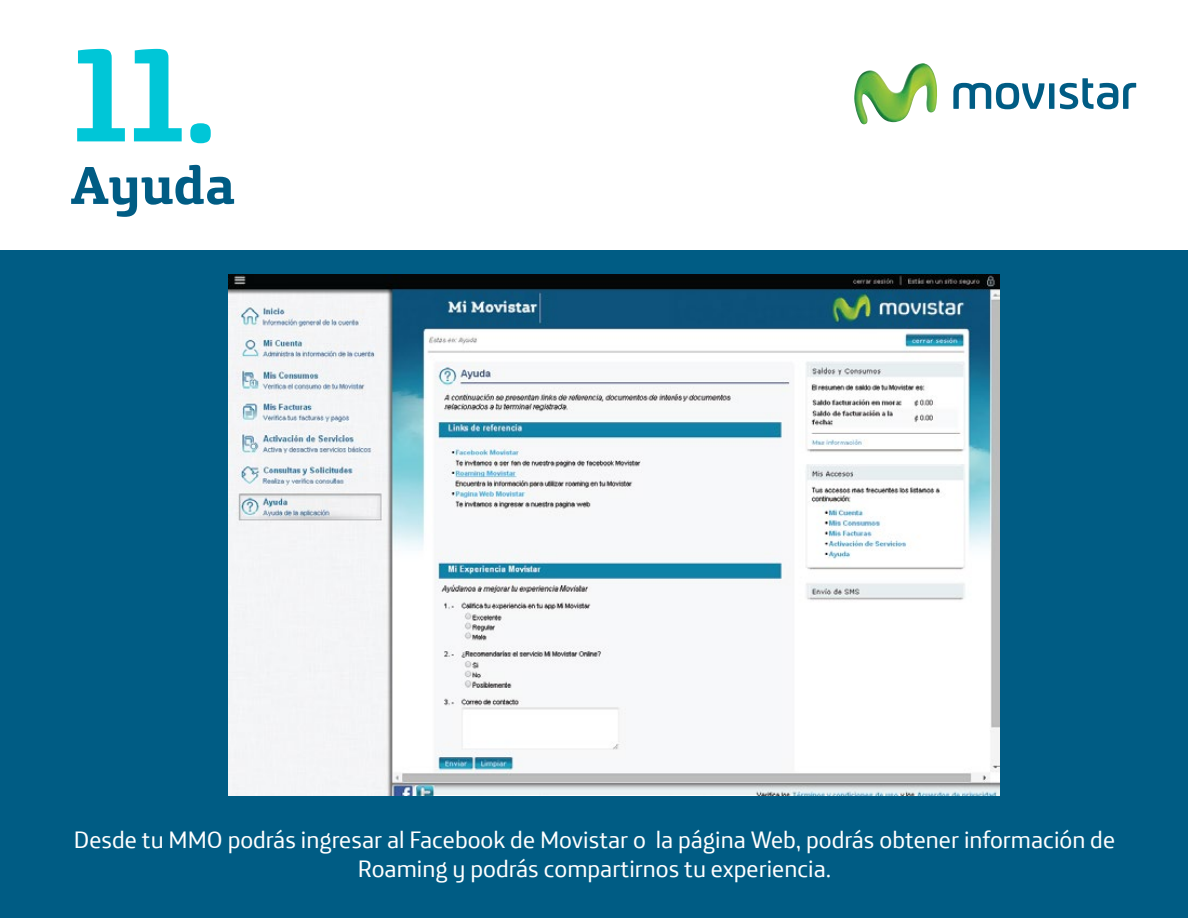
<style>
.page{position:relative;width:1188px;height:918px;background:#fff}
.page>*{position:absolute;margin:0;border:0;box-sizing:border-box;transform-origin:0 0}
.t1{font:700 133.35px "Movistar Headline";color:#00c6d7}
.t2{font:700 54px "Movistar Headline";color:#005c84}
.t3{font:24px/28.8px "Movistar Text";color:#fff;text-align:center}
</style>
<div class="page">
<div style="left:0;top:250px;width:1188px;height:668px;background:#005c84"></div>
<img style="left:854px;top:63px;width:83px;height:61px">
<svg style="left:953px;top:78px;width:183px;height:31px"></svg>
<img style="left:229px;top:274px;width:771px;height:521px">
<h1 class="t1" style="left:71px;top:-26px;width:147px">11.</h1>
<h2 class="t2" style="left:71px;top:136px;width:166px">Ayuda</h2>
<p class="t3" style="left:74px;top:823px;width:1043px">Desde tu MMO podrás ingresar al Facebook de Movistar o la página Web, podrás obtener información de<br>Roaming y podrás compartirnos tu experiencia.</p>
</div>
